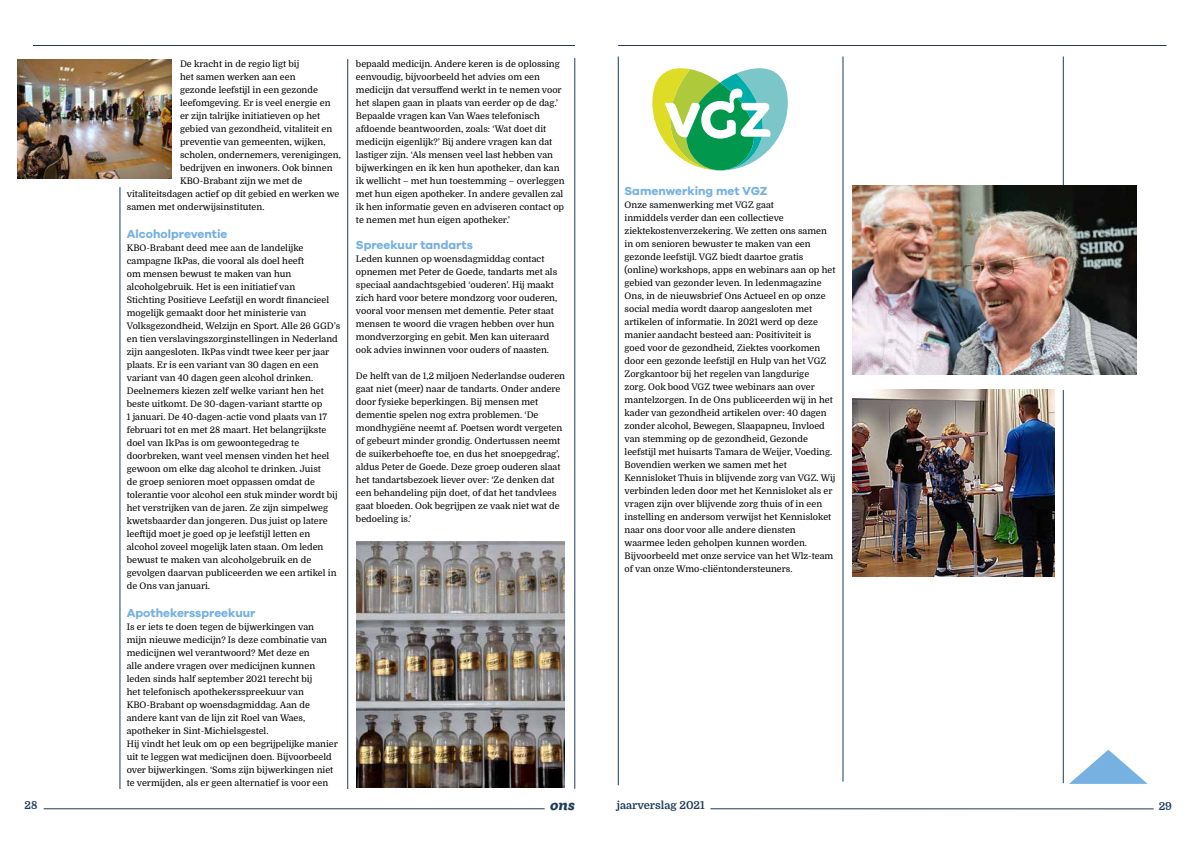
<style>
.page{position:relative;width:1191px;height:842px;background:#fff}
.page>*{position:absolute;margin:0;border:0;box-sizing:border-box;transform-origin:0 0}
.t1{font:italic 800 14px "Ulises";color:#1f3b58}
.t2{font:700 12px "Galano Grotesque DEMO";color:#77b1e1}
.t3{font:700 11px "Domine";color:#1f3b58}
.t4{font:9px/13px "Domine";color:#000}
</style>
<div class="page">
<hr style="left:618px;top:56px;width:1px;height:729px;background:#1f3b58">
<hr style="left:44px;top:809px;width:500px;height:1px;background:#1f3b58">
<hr style="left:710px;top:809px;width:443px;height:1px;background:#1f3b58">
<hr style="left:618px;top:45px;width:548px;height:1px;background:#1f3b58">
<svg style="left:1069px;top:750px;width:78px;height:34px"></svg>
<hr style="left:842px;top:56px;width:1px;height:726px;background:#1f3b58">
<hr style="left:1063px;top:56px;width:1px;height:131px;background:#1f3b58">
<hr style="left:574px;top:58px;width:1px;height:731px;background:#1f3b58">
<hr style="left:347px;top:59px;width:1px;height:730px;background:#1f3b58">
<hr style="left:33px;top:45px;width:542px;height:1px;background:#1f3b58">
<svg style="left:652px;top:68px;width:136px;height:103px"></svg>
<img style="left:356px;top:541px;width:208px;height:247px">
<hr style="left:1063px;top:390px;width:1px;height:393px;background:#1f3b58">
<hr style="left:120px;top:187px;width:1px;height:602px;background:#1f3b58">
<img style="left:852px;top:186px;width:284px;height:189px">
<img style="left:852px;top:390px;width:203px;height:186px">
<img style="left:18px;top:59px;width:153px;height:120px">
<p class="t4" style="left:180px;top:58px;width:121px">De kracht in de regio ligt bij</p>
<p class="t4" style="left:180px;top:71px;width:117px">het samen werken aan een</p>
<p class="t4" style="left:180px;top:84px;width:139px">gezonde leefstijl in een gezonde</p>
<p class="t4" style="left:180px;top:97px;width:152px">leefomgeving. Er is veel energie en</p>
<p class="t4" style="left:180px;top:110px;width:142px">er zijn talrijke initiatieven op het</p>
<p class="t4" style="left:180px;top:123px;width:154px">gebied van gezondheid, vitaliteit en</p>
<p class="t4" style="left:180px;top:136px;width:147px">preventie van gemeenten, wijken,</p>
<p class="t4" style="left:180px;top:149px;width:162px">scholen, ondernemers, verenigingen,</p>
<p class="t4" style="left:180px;top:162px;width:154px">bedrijven en inwoners. Ook binnen</p>
<p class="t4" style="left:180px;top:175px;width:124px">KBO-Brabant zijn we met de</p>
<p class="t4" style="left:127px;top:188px;width:214px">vitaliteitsdagen actief op dit gebied en werken we</p>
<p class="t4" style="left:127px;top:201px;width:139px">samen met onderwijsinstituten.</p>
<h2 class="t2" style="left:127px;top:229px;width:102px">Alcoholpreventie</h2>
<p class="t4" style="left:127px;top:242px;width:215px">KBO-Brabant deed mee aan de landelijke campagne IkPas, die vooral als doel heeft<br>om mensen bewust te maken van hun alcoholgebruik. Het is een initiatief van<br>Stichting Positieve Leefstijl en wordt financieel mogelijk gemaakt door het ministerie van Volksgezondheid, Welzijn en Sport. Alle 26 GGD’s en tien verslavingszorginstellingen in Nederland zijn aangesloten. IkPas vindt twee keer per jaar plaats. Er is een variant van 30 dagen en een variant van 40 dagen geen alcohol drinken.<br>Deelnemers kiezen zelf welke variant hen het beste uitkomt. De 30-dagen-variant startte op<br>1 januari. De 40-dagen-actie vond plaats van 17 februari tot en met 28 maart. Het belangrijkste doel van IkPas is om gewoontegedrag te doorbreken, want veel mensen vinden het heel gewoon om elke dag alcohol te drinken. Juist<br>de groep senioren moet oppassen omdat de tolerantie voor alcohol een stuk minder wordt bij het verstrijken van de jaren. Ze zijn simpelweg kwetsbaarder dan jongeren. Dus juist op latere leeftijd moet je goed op je leefstijl letten en alcohol zoveel mogelijk laten staan. Om leden bewust te maken van alcoholgebruik en de gevolgen daarvan publiceerden we een artikel in de Ons van januari.</p>
<h2 class="t2" style="left:127px;top:608px;width:130px">Apothekersspreekuur</h2>
<p class="t4" style="left:127px;top:621px;width:213px">Is er iets te doen tegen de bijwerkingen van<br>mijn nieuwe medicijn? Is deze combinatie van medicijnen wel verantwoord? Met deze en<br>alle andere vragen over medicijnen kunnen leden sinds half september 2021 terecht bij<br>het telefonisch apothekersspreekuur van KBO-Brabant op woensdagmiddag. Aan de andere kant van de lijn zit Roel van Waes, apotheker in Sint-Michielsgestel.<br>Hij vindt het leuk om op een begrijpelijke manier uit te leggen wat medicijnen doen. Bijvoorbeeld over bijwerkingen. ‘Soms zijn bijwerkingen niet te vermijden, als er geen alternatief is voor een</p>
<p class="t4" style="left:356px;top:58px;width:210px">bepaald medicijn. Andere keren is de oplossing eenvoudig, bijvoorbeeld het advies om een medicijn dat versuffend werkt in te nemen voor het slapen gaan in plaats van eerder op de dag.’ Bepaalde vragen kan Van Waes telefonisch afdoende beantwoorden, zoals: ‘Wat doet dit medicijn eigenlijk?’ Bij andere vragen kan dat lastiger zijn. ‘Als mensen veel last hebben van bijwerkingen en ik ken hun apotheker, dan kan ik wellicht – met hun toestemming – overleggen met hun eigen apotheker. In andere gevallen zal ik hen informatie geven en adviseren contact op te nemen met hun eigen apotheker.’</p>
<h2 class="t2" style="left:356px;top:240px;width:118px">Spreekuur tandarts</h2>
<p class="t4" style="left:356px;top:253px;width:203px">Leden kunnen op woensdagmiddag contact opnemen met Peter de Goede, tandarts met als speciaal aandachtsgebied ‘ouderen’. Hij maakt zich hard voor betere mondzorg voor ouderen, vooral voor mensen met dementie. Peter staat mensen te woord die vragen hebben over hun mondverzorging en gebit. Men kan uiteraard ook advies inwinnen voor ouders of naasten.</p>
<p class="t4" style="left:356px;top:370px;width:211px">De helft van de 1,2 miljoen Nederlandse ouderen gaat niet (meer) naar de tandarts. Onder andere door fysieke beperkingen. Bij mensen met dementie spelen nog extra problemen. ‘De mondhygiëne neemt af. Poetsen wordt vergeten of gebeurt minder grondig. Ondertussen neemt de suikerbehoefte toe, en dus het snoepgedrag’, aldus Peter de Goede. Deze groep ouderen slaat het tandartsbezoek liever over: ‘Ze denken dat een behandeling pijn doet, of dat het tandvlees gaat bloeden. Ook begrijpen ze vaak niet wat de bedoeling is.’</p>
<h2 class="t2" style="left:624px;top:186px;width:144px">Samenwerking met VGZ</h2>
<p class="t4" style="left:624px;top:198px;width:212px">Onze samenwerking met VGZ gaat<br>inmiddels verder dan een collectieve ziektekostenverzekering. We zetten ons samen in om senioren bewuster te maken van een gezonde leefstijl. VGZ biedt daartoe gratis (online) workshops, apps en webinars aan op het gebied van gezonder leven. In ledenmagazine Ons, in de nieuwsbrief Ons Actueel en op onze social media wordt daarop aangesloten met artikelen of informatie. In 2021 werd op deze manier aandacht besteed aan: Positiviteit is<br>goed voor de gezondheid, Ziektes voorkomen door een gezonde leefstijl en Hulp van het VGZ Zorgkantoor bij het regelen van langdurige<br>zorg. Ook bood VGZ twee webinars aan over mantelzorgen. In de Ons publiceerden wij in het kader van gezondheid artikelen over: 40 dagen zonder alcohol, Bewegen, Slaapapneu, Invloed van stemming op de gezondheid, Gezonde leefstijl met huisarts Tamara de Weijer, Voeding.<br>Bovendien werken we samen met het Kennisloket Thuis in blijvende zorg van VGZ. Wij verbinden leden door met het Kennisloket als er vragen zijn over blijvende zorg thuis of in een instelling en andersom verwijst het Kennisloket naar ons door voor alle andere diensten waarmee leden geholpen kunnen worden.<br>Bijvoorbeeld met onze service van het Wlz-team of van onze Wmo-cliëntondersteuners.</p>
<p class="t3" style="left:25px;top:799px;width:14px">28</p>
<h1 class="t1" style="left:550px;top:796px;width:26px">ons</h1>
<p class="t3" style="left:617px;top:799px;width:89px">jaarverslag 2021</p>
<p class="t3" style="left:1158px;top:800px;width:15px">29</p>
</div>
